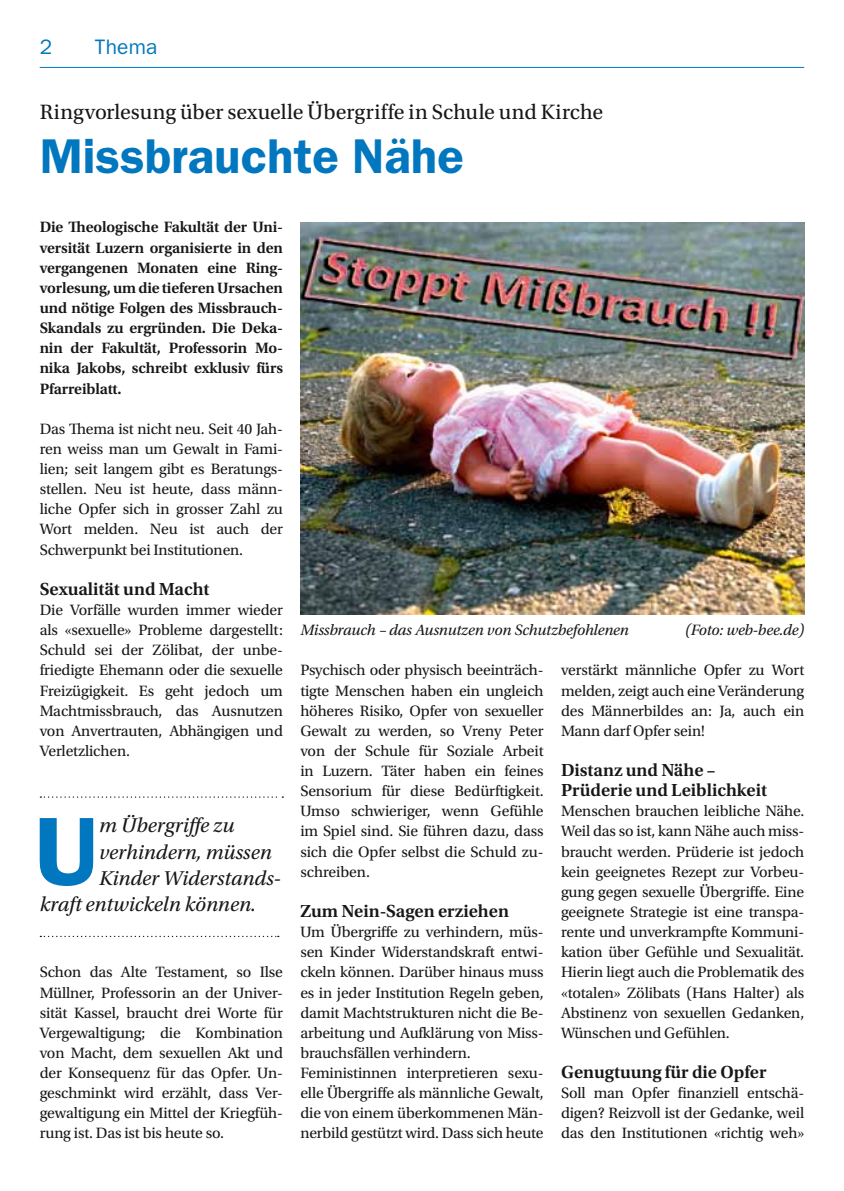
<style>
.page{position:relative;width:844px;height:1191px;background:#fff}
.page>*{position:absolute;margin:0;border:0;box-sizing:border-box;transform-origin:0 0}
.t1{font:600 97.48px "ITC Franklin Gothic Std";color:#0077be}
.t2{font:600 49px "ITC Franklin Gothic Std";color:#0077be}
.t3{font:21.88px "Utopia Std";color:#181716}
.t4{font:italic 21px "Utopia Std";color:#181716}
.t5{font:21px "ITC Franklin Gothic Std";letter-spacing:.01em;color:#0077be}
.t6{font:600 18.38px/20.1px "Utopia Std";color:#181716}
.t7{font:15.75px/20.1px "Utopia Std";letter-spacing:-.01em;color:#181716;text-align:justify}
.t8{font:600 15.75px/20.1px "Utopia Std";letter-spacing:-.01em;color:#181716;text-align:justify}
.t9{font:italic 15.75px "Utopia Std";letter-spacing:-.01em;color:#181716}
</style>
<div class="page">
<hr style="left:40px;top:67px;width:764px;height:1px;background:#0077be">
<svg style="left:40px;top:796px;width:243px;height:1px"></svg>
<svg style="left:40px;top:935px;width:239px;height:2px"></svg>
<img style="left:300px;top:222px;width:504px;height:393px">
<h3 class="t5" style="left:40px;top:35px;width:14px">2</h3>
<h3 class="t5" style="left:95px;top:35px;width:64px">Thema</h3>
<h3 class="t3" style="left:40px;top:100px;width:565px">Ringvorlesung über sexuelle Übergriffe in Schule und Kirche</h3>
<h2 class="t2" style="left:40px;top:127px;width:425px">Missbrauchte Nähe</h2>
<p class="t8" style="left:40px;top:217px;width:245px">Die Theologische Fakultät der Uni&shy;versität Luzern organisierte in den vergangenen Monaten eine Ring&shy;vorlesung, um die tieferen Ursachen und nötige Folgen des Missbrauch-Skandals zu ergründen. Die Deka&shy;nin der Fakultät, Professorin Mo&shy;nika Jakobs, schreibt exklusiv fürs Pfarreiblatt.</p>
<p class="t7" style="left:40px;top:419px;width:245px">Das Thema ist nicht neu. Seit 40 Jah&shy;ren weiss man um Gewalt in Fami&shy;lien; seit langem gibt es Beratungs&shy;stellen. Neu ist heute, dass männ&shy;liche Opfer sich in grosser Zahl zu Wort melden. Neu ist auch der Schwerpunkt bei Institutionen.</p>
<p class="t6" style="left:40px;top:579px;width:171px">Sexualität und Macht</p>
<p class="t7" style="left:40px;top:600px;width:245px">Die Vorfälle wurden immer wieder als «sexuelle» Probleme dargestellt:<br>Schuld sei der Zölibat, der unbe&shy;friedigte Ehemann oder die sexuelle Freizügigkeit. Es geht jedoch um Machtmissbrauch, das Ausnutzen von Anvertrauten, Abhängigen und Verletzlichen.</p>
<h1 class="t1" style="left:35px;top:794px;width:66px">U</h1>
<h3 class="t4" style="left:99px;top:814px;width:137px">m Übergriffe zu</h3>
<h3 class="t4" style="left:99px;top:840px;width:174px">verhindern, müssen</h3>
<h3 class="t4" style="left:99px;top:866px;width:183px">Kinder Widerstands-</h3>
<h3 class="t4" style="left:40px;top:893px;width:218px">kraft entwickeln können.</h3>
<p class="t7" style="left:40px;top:962px;width:245px">Schon das Alte Testament, so Ilse Müllner, Professorin an der Univer&shy;sität Kassel, braucht drei Worte für Vergewaltigung; die Kombination von Macht, dem sexuellen Akt und der Konsequenz für das Opfer. Un&shy;geschminkt wird erzählt, dass Ver&shy;gewaltigung ein Mittel der Kriegfüh&shy;rung ist. Das ist bis heute so.</p>
<p class="t9" style="left:300px;top:621px;width:330px">Missbrauch – das Ausnutzen von Schutzbefohlenen</p>
<p class="t9" style="left:684px;top:621px;width:121px">(Foto: web-bee.de)</p>
<p class="t7" style="left:300px;top:660px;width:245px">Psychisch oder physisch beeinträch&shy;tigte Menschen haben ein ungleich höheres Risiko, Opfer von sexueller Gewalt zu werden, so Vreny Peter von der Schule für Soziale Arbeit in Luzern. Täter haben ein feines Sen sorium für diese Bedürftigkeit.<br>Umso schwieriger, wenn Gefühle im Spiel sind. Sie führen dazu, dass sich die Opfer selbst die Schuld zu&shy;schreiben.</p>
<p class="t6" style="left:300px;top:901px;width:210px">Zum Nein-Sagen erziehen</p>
<p class="t7" style="left:300px;top:922px;width:245px;text-align:left">Um Übergriffe zu verhindern, müs&shy;sen Kinder Widerstandskraft entwi&shy;ckeln können. Darüber hinaus muss es in jeder Institution Regeln geben, damit Machtstrukturen nicht die Be&shy;arbeitung und Aufklärung von Miss&shy;brauchsfällen verhindern.<br>Feministinnen interpretieren sexu&shy;elle Übergriffe als männliche Gewalt, die von einem überkommenen Män&shy;nerbild gestützt wird. Dass sich heute</p>
<p class="t7" style="left:561px;top:660px;width:245px">verstärkt männliche Opfer zu Wort melden, zeigt auch eine Veränderung des Männerbildes an: Ja, auch ein Mann darf Opfer sein!</p>
<p class="t6" style="left:561px;top:760px;width:208px">Distanz und Nähe –<br>Prüderie und Leiblichkeit</p>
<p class="t7" style="left:561px;top:801px;width:245px">Menschen brauchen leibliche Nähe.<br>Weil das so ist, kann Nähe auch miss&shy;braucht werden. Prüderie ist jedoch kein geeignetes Rezept zur Vorbeu&shy;gung gegen sexuelle Übergriffe. Eine geeignete Strategie ist eine transpa&shy;rente und unverkrampfte Kommuni&shy;kation über Gefühle und Sexualität.<br>Hierin liegt auch die Problematik des «totalen» Zölibats (Hans Halter) als Abstinenz von sexuellen Gedanken, Wünschen und Gefühlen.</p>
<p class="t6" style="left:561px;top:1062px;width:207px">Genugtuung für die Opfer</p>
<p class="t7" style="left:561px;top:1083px;width:245px">Soll man Opfer finanziell entschä&shy;digen? Reizvoll ist der Gedanke, weil das den Institutionen «richtig weh»</p>
</div>
